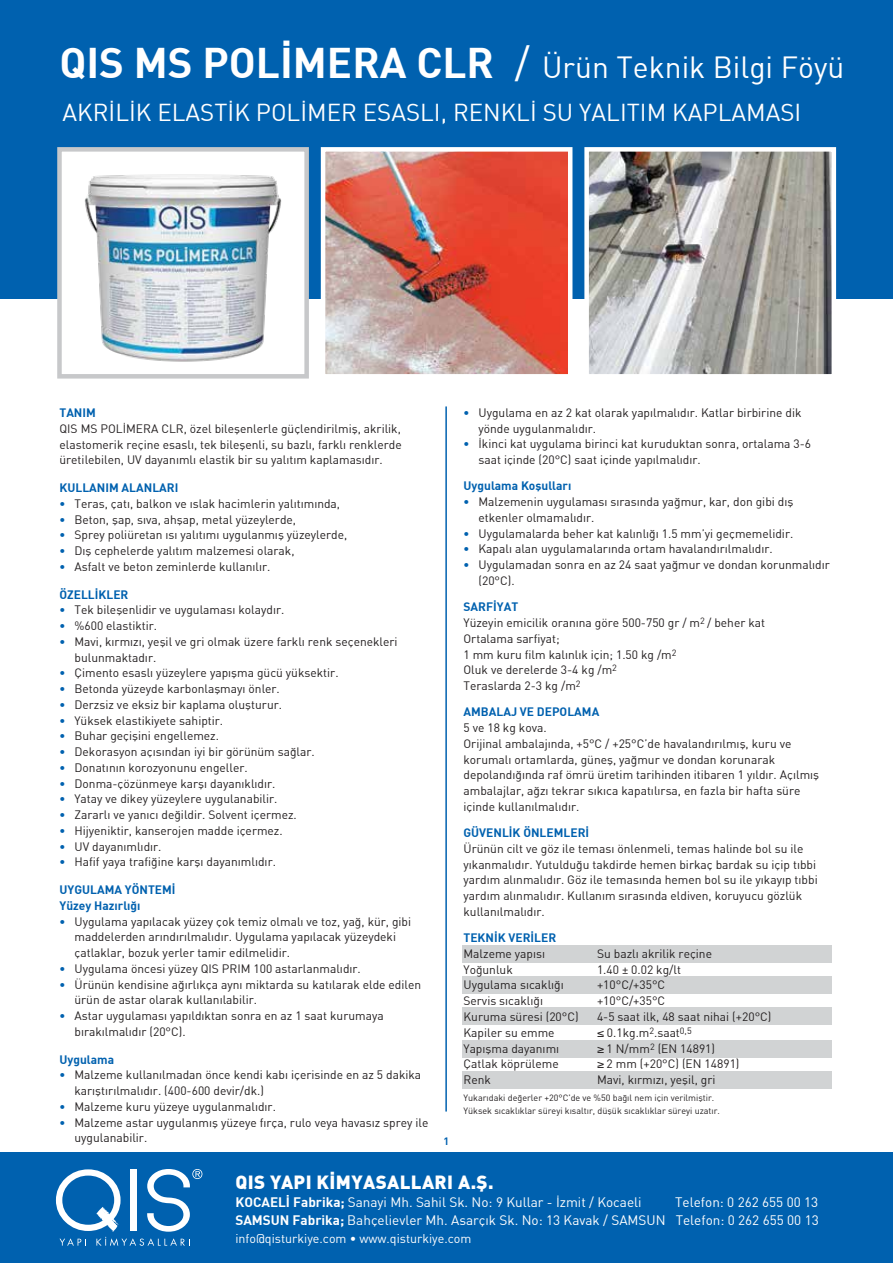
<style>
.page{position:relative;width:893px;height:1263px;background:#fff}
.page>*{position:absolute;margin:0;border:0;box-sizing:border-box;transform-origin:0 0}
.t1{font:30px "DINT";color:#fff}
.t2{font:24px "DINT";color:#fff}
.t3{font:18.75px "DINT Black";letter-spacing:.02em;color:#fff}
.t4{font:13.5px/18px "DINT";color:#fff;text-align:right}
.t5{font:12.45px "DINT";color:#fff}
.t6{font:12px/15.8px "DINT";color:#231f20}
.t7{font:12px/15.8px "DINT Bold";color:#0061af}
.t8{font:10.5px "DINT Bold";color:#0061af}
.t9{font:9px/13.5px "DINT";color:#231f20}
.s1{font-family:"DINT Bold";font-size:42px}
.s2{font-size:42px}
.s3{font-family:"DINT Bold";color:#0061af}
.s4{font-family:"Helvetica"}
.s5{font-family:"DINT Bold"}
</style>
<div class="page">
<div style="left:0;top:0;width:893px;height:299px;background:#0061af"></div>
<div style="left:0;top:1153px;width:893px;height:110px;background:#0061af"></div>
<svg style="left:56px;top:1169px;width:146px;height:77px"></svg>
<hr style="left:445px;top:406px;width:2px;height:705px;background:#0061af">
<div style="left:462px;top:946px;width:370px;height:17px;background:#d1d3d4"></div>
<div style="left:462px;top:977px;width:370px;height:17px;background:#d1d3d4"></div>
<div style="left:462px;top:1008px;width:370px;height:17px;background:#d1d3d4"></div>
<div style="left:462px;top:1040px;width:370px;height:17px;background:#d1d3d4"></div>
<div style="left:462px;top:1071px;width:370px;height:17px;background:#d1d3d4"></div>
<img style="left:350px;top:152px;width:217px;height:222px">
<div style="left:321px;top:147px;width:251px;height:232px;border:4px solid #fff"></div>
<img style="left:589px;top:152px;width:242px;height:222px">
<div style="left:584px;top:147px;width:252px;height:232px;border:4px solid #fff"></div>
<img style="left:57px;top:147px;width:293px;height:232px">
<h1 class="t1" style="left:59px;top:48px;width:786px"><span class="s1">QIS MS POLİMERA CLR</span> <span class="s2">/</span> Ürün Teknik Bilgi Föyü</h1>
<h2 class="t2" style="left:63px;top:97px;width:740px">AKRİLİK ELASTİK POLİMER ESASLI, RENKLİ SU YALITIM KAPLAMASI</h2>
<p class="t7" style="left:59px;top:404px;width:38px">TANIM</p>
<p class="t6" style="left:59px;top:420px;width:344px;text-align:justify">QIS MS POLİMERA CLR, özel bileşenlerle güçlendirilmiş, akrilik, elastomerik reçine esaslı, tek bileşenli, su bazlı, farklı renklerde üretilebilen, UV dayanımlı elastik bir su yalıtım kaplamasıdır.</p>
<p class="t7" style="left:59px;top:479px;width:120px">KULLANIM ALANLARI</p>
<p class="t6" style="left:59px;top:495px;width:282px"><span class="s3">•</span> Teras, çatı, balkon ve ıslak hacimlerin yalıtımında,</p>
<p class="t6" style="left:59px;top:511px;width:238px"><span class="s3">•</span> Beton, şap, sıva, ahşap, metal yüzeylerde,</p>
<p class="t6" style="left:59px;top:527px;width:289px"><span class="s3">•</span> Sprey poliüretan ısı yalıtımı uygulanmış yüzeylerde,</p>
<p class="t6" style="left:59px;top:543px;width:237px"><span class="s3">•</span> Dış cephelerde yalıtım malzemesi olarak,</p>
<p class="t6" style="left:59px;top:558px;width:212px"><span class="s3">•</span> Asfalt ve beton zeminlerde kullanılır.</p>
<p class="t7" style="left:59px;top:586px;width:71px">ÖZELLİKLER</p>
<p class="t6" style="left:59px;top:602px;width:226px"><span class="s3">•</span> Tek bileşenlidir ve uygulaması kolaydır.</p>
<p class="t6" style="left:59px;top:618px;width:99px"><span class="s3">•</span> %600 elastiktir.</p>
<p class="t6" style="left:74px;top:633px;width:325px;text-indent:-15px"><span class="s3">•</span> Mavi, kırmızı, yeşil ve gri olmak üzere farklı renk seçenekleri bulunmaktadır.</p>
<p class="t6" style="left:59px;top:665px;width:281px"><span class="s3">•</span> Çimento esaslı yüzeylere yapışma gücü yüksektir.</p>
<p class="t6" style="left:59px;top:681px;width:222px"><span class="s3">•</span> Betonda yüzeyde karbonlaşmayı önler.</p>
<p class="t6" style="left:59px;top:696px;width:224px"><span class="s3">•</span> Derzsiz ve eksiz bir kaplama oluşturur.</p>
<p class="t6" style="left:59px;top:712px;width:165px"><span class="s3">•</span> Yüksek elastikiyete sahiptir.</p>
<p class="t6" style="left:59px;top:728px;width:161px"><span class="s3">•</span> Buhar geçişini engellemez.</p>
<p class="t6" style="left:59px;top:744px;width:257px"><span class="s3">•</span> Dekorasyon açısından iyi bir görünüm sağlar.</p>
<p class="t6" style="left:59px;top:759px;width:190px"><span class="s3">•</span> Donatının korozyonunu engeller.</p>
<p class="t6" style="left:59px;top:775px;width:218px"><span class="s3">•</span> Donma-çözünmeye karşı dayanıklıdır.</p>
<p class="t6" style="left:59px;top:791px;width:220px"><span class="s3">•</span> Yatay ve dikey yüzeylere uygulanabilir.</p>
<p class="t6" style="left:59px;top:807px;width:239px"><span class="s3">•</span> Zararlı ve yanıcı değildir. Solvent içermez.</p>
<p class="t6" style="left:59px;top:822px;width:225px"><span class="s3">•</span> Hijyeniktir, kanserojen madde içermez.</p>
<p class="t6" style="left:59px;top:838px;width:104px"><span class="s3">•</span> UV dayanımlıdır.</p>
<p class="t6" style="left:59px;top:854px;width:218px"><span class="s3">•</span> Hafif yaya trafiğine karşı dayanımlıdır.</p>
<p class="t7" style="left:59px;top:881px;width:118px">UYGULAMA YÖNTEMİ<br>Yüzey Hazırlığı</p>
<p class="t6" style="left:74px;top:913px;width:338px;text-indent:-15px"><span class="s3">•</span> Uygulama yapılacak yüzey çok temiz olmalı ve toz, yağ, kür, gibi maddelerden arındırılmalıdır. Uygulama yapılacak yüzeydeki çatlaklar, bozuk yerler tamir edilmelidir.</p>
<p class="t6" style="left:59px;top:960px;width:303px"><span class="s3">•</span> Uygulama öncesi yüzey QIS PRIM 100 astarlanmalıdır.</p>
<p class="t6" style="left:74px;top:976px;width:348px;text-indent:-15px"><span class="s3">•</span> Ürünün kendisine ağırlıkça aynı miktarda su katılarak elde edilen ürün de astar olarak kullanılabilir.</p>
<p class="t6" style="left:74px;top:1008px;width:311px;text-indent:-15px"><span class="s3">•</span> Astar uygulaması yapıldıktan sonra en az 1 saat kurumaya bırakılmalıdır (20°C).</p>
<p class="t7" style="left:59px;top:1051px;width:56px">Uygulama</p>
<p class="t6" style="left:74px;top:1067px;width:348px;text-indent:-15px"><span class="s3">•</span> Malzeme kullanılmadan önce kendi kabı içerisinde en az 5 dakika karıştırılmalıdır. (400-600 devir/dk.)</p>
<p class="t6" style="left:59px;top:1098px;width:218px"><span class="s3">•</span> Malzeme kuru yüzeye uygulanmalıdır.</p>
<p class="t6" style="left:74px;top:1114px;width:355px;text-indent:-15px"><span class="s3">•</span> Malzeme astar uygulanmış yüzeye fırça, rulo veya havasız sprey ile uygulanabilir.</p>
<p class="t8" style="left:444px;top:1135px;width:7px">1</p>
<p class="t6" style="left:478px;top:405px;width:324px;text-indent:-15px"><span class="s3">•</span> Uygulama en az 2 kat olarak yapılmalıdır. Katlar birbirine dik yönde uygulanmalıdır.</p>
<p class="t6" style="left:478px;top:436px;width:334px;text-indent:-15px"><span class="s3">•</span> İkinci kat uygulama birinci kat kuruduktan sonra, ortalama 3-6 saat içinde (20°C) saat içinde yapılmalıdır.</p>
<p class="t7" style="left:463px;top:478px;width:109px">Uygulama Koşulları</p>
<p class="t6" style="left:478px;top:494px;width:316px;text-indent:-15px"><span class="s3">•</span> Malzemenin uygulaması sırasında yağmur, kar, don gibi dış etkenler olmamalıdır.</p>
<p class="t6" style="left:463px;top:525px;width:331px"><span class="s3">•</span> Uygulamalarda beher kat kalınlığı 1.5 mm’yi geçmemelidir.</p>
<p class="t6" style="left:463px;top:541px;width:311px"><span class="s3">•</span> Kapalı alan uygulamalarında ortam havalandırılmalıdır.</p>
<p class="t6" style="left:478px;top:557px;width:353px;text-indent:-15px"><span class="s3">•</span> Uygulamadan sonra en az 24 saat yağmur ve dondan korunmalıdır (20°C).</p>
<p class="t7" style="left:463px;top:598px;width:56px">SARFİYAT</p>
<p class="t6" style="left:463px;top:614px;width:303px">Yüzeyin emicilik oranına göre 500-750 gr / m<sup>2</sup> / beher kat<br>Ortalama sarfiyat;<br>1 mm kuru film kalınlık için; 1.50 kg /m<sup>2<br></sup>Oluk ve derelerde 3-4 kg /m<sup>2<br></sup>Teraslarda 2-3 kg /m<sup>2</sup></p>
<p class="t7" style="left:463px;top:704px;width:137px">AMBALAJ VE DEPOLAMA</p>
<p class="t6" style="left:463px;top:720px;width:357px">5 ve 18 kg kova.<br>Orijinal ambalajında, +5°C / +25°C’de havalandırılmış, kuru ve korumalı ortamlarda, güneş, yağmur ve dondan korunarak depolandığında raf ömrü üretim tarihinden itibaren 1 yıldır. Açılmış ambalajlar, ağzı tekrar sıkıca kapatılırsa, en fazla bir hafta süre içinde kullanılmalıdır.</p>
<p class="t7" style="left:463px;top:824px;width:127px">GÜVENLİK ÖNLEMLERİ</p>
<p class="t6" style="left:463px;top:840px;width:356px">Ürünün cilt ve göz ile teması önlenmeli, temas halinde bol su ile yıkanmalıdır. Yutulduğu takdirde hemen birkaç bardak su içip tıbbi yardım alınmalıdır. Göz ile temasında hemen bol su ile yıkayıp tıbbi yardım alınmalıdır. Kullanım sırasında eldiven, koruyucu gözlük kullanılmalıdır.</p>
<p class="t7" style="left:463px;top:929px;width:94px">TEKNİK VERİLER</p>
<p class="t6" style="left:463px;top:945px;width:83px">Malzeme yapısı</p>
<p class="t6" style="left:597px;top:945px;width:117px">Su bazlı akrilik reçine</p>
<p class="t6" style="left:463px;top:961px;width:51px">Yoğunluk</p>
<p class="t6" style="left:597px;top:961px;width:86px">1.40 ± 0.02 kg/lt</p>
<p class="t6" style="left:463px;top:977px;width:102px">Uygulama sıcaklığı</p>
<p class="t6" style="left:597px;top:977px;width:70px">+10°C/+35°C</p>
<p class="t6" style="left:463px;top:993px;width:81px">Servis sıcaklığı</p>
<p class="t6" style="left:597px;top:993px;width:70px">+10°C/+35°C</p>
<p class="t6" style="left:463px;top:1008px;width:117px">Kuruma süresi (20°C)</p>
<p class="t6" style="left:597px;top:1008px;width:176px">4-5 saat ilk, 48 saat nihai (+20°C)</p>
<p class="t6" style="left:463px;top:1024px;width:93px">Kapiler su emme</p>
<p class="t6" style="left:597px;top:1024px;width:96px"><span class="s4">≤</span> 0.1kg.m<sup>2</sup>.saat<sup>0,5</sup></p>
<p class="t6" style="left:463px;top:1040px;width:97px">Yapışma dayanımı</p>
<p class="t6" style="left:597px;top:1040px;width:120px"><span class="s4">≥</span> 1 N/mm<sup>2</sup> (EN 14891)</p>
<p class="t6" style="left:463px;top:1056px;width:97px">Çatlak köprüleme</p>
<p class="t6" style="left:597px;top:1056px;width:144px"><span class="s4">≥</span> 2 mm (+20°C) (EN 14891)</p>
<p class="t6" style="left:463px;top:1071px;width:29px">Renk</p>
<p class="t6" style="left:597px;top:1071px;width:120px">Mavi, kırmızı, yeşil, gri</p>
<p class="t9" style="left:463px;top:1090px;width:258px">Yukarıdaki değerler +20°C'de ve %50 bağıl nem için verilmiştir.<br>Yüksek sıcaklıklar süreyi kısaltır, düşük sıcaklıklar süreyi uzatır.</p>
<h3 class="t3" style="left:235px;top:1170px;width:260px">QIS YAPI KİMYASALLARI A.Ş.</h3>
<p class="t4" style="left:235px;top:1193px;width:408px"><span class="s5">KOCAELİ Fabrika;</span> Sanayi Mh. Sahil Sk. No: 9 Kullar - İzmit / Kocaeli</p>
<p class="t4" style="left:235px;top:1193px;width:585px">Telefon: 0 262 655 00 13<br><span class="s5">SAMSUN Fabrika;</span> Bahçelievler Mh. Asarçık Sk. No: 13 Kavak / SAMSUN Telefon: 0 262 655 00 13</p>
<p class="t5" style="left:235px;top:1231px;width:238px">info@qisturkiye.com • www.qisturkiye.com</p>
</div>
